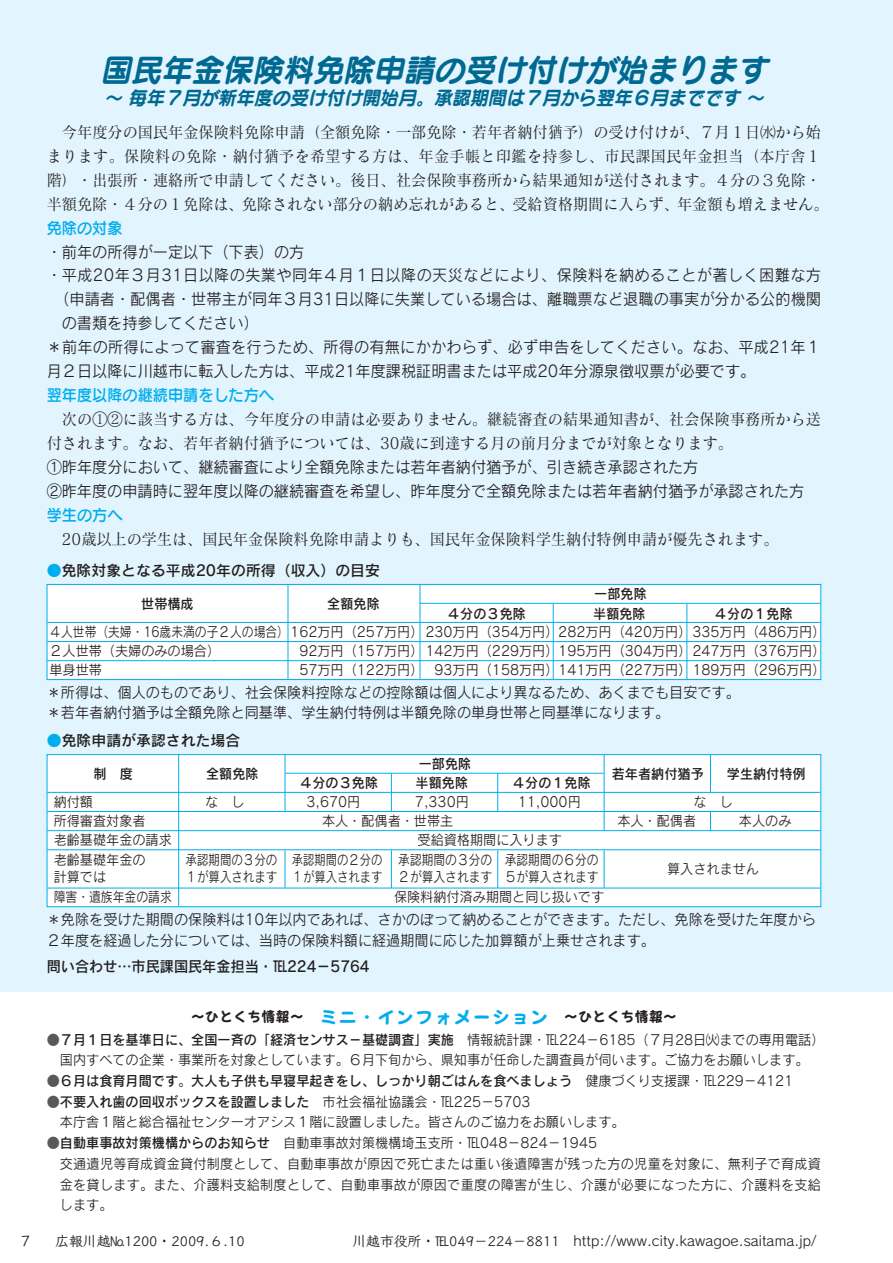
<style>
.page{position:relative;width:893px;height:1263px;background:#fff}
.page>*{position:absolute;margin:0;border:0;box-sizing:border-box;transform-origin:0 0}
.t1{font:italic 31.95px "Seurat CID B";color:#006991;scale:.95 1}
.t2{font:italic 19.2px "Seurat CID B";color:#006991;scale:.94 1}
.t3{font:15.9px/23.9px "Matisse CID M";color:#231f20;text-align:center;scale:.95 1}
.t4{font:15.9px/23.9px "Rodin CID M";color:#231f20;scale:.95 1}
.t5{font:15.9px "Rodin CID M";letter-spacing:.025em;color:#231f20;scale:.95 1}
.t6{font:15.9px "Seurat CID DB";color:#00aeef;scale:.95 1}
.t7{font:14.85px/20.2px "Rodin CID M";color:#231f20;scale:.95 1}
.t8{font:14.85px "Rodin CID DB";color:#231f20}
.t9{font:14.85px "Pop Joy CID B";color:#231f20;scale:.95 1}
.t10{font:14.85px "Rodin CID DB";color:#231f20;scale:.95 1}
.t11{font:14.85px "Klee CID DB";color:#231f20}
.t12{font:13.8px/20.7px "Rodin CID M";color:#231f20;scale:.95 1}
.t13{font:13.8px "Rodin CID DB";color:#231f20;scale:.95 1}
.t14{font:13.8px/19.2px "Rodin CID M";color:#231f20;scale:.85 1}
.t15{font:13.8px "Rodin CID M";color:#231f20;scale:.83 1}
.t16{font:13.8px "Rodin CID M";color:#231f20}
.t17{font:13.8px "Klee CID DB";color:#231f20}
.t18{font:13.8px "Rodin CID M";color:#231f20;scale:.86 1}
.s1{font-family:"Matisse S M"}
.s2{color:#00aeef}
.s3{font-size:19.2px;color:#00aeef}
.s4{font-family:"Rodin CID M";color:#58595b}
.s5{font-family:"Rodin CID M"}
.s6{font-family:"Rodin S M"}
.s7{color:#58595b}
.s8{font-family:"Rodin CID DB"}
.s9{font-family:"Klee CID DB"}
</style>
<div class="page">
<div style="left:0;top:0;width:892px;height:992px;background:#e2f4fd"></div>
<div style="left:47px;top:584px;width:773px;height:96px;background:#fff"></div>
<hr style="left:420px;top:603px;width:400px;height:1px;background:#00aeef">
<hr style="left:47px;top:622px;width:773px;height:1px;background:#00aeef">
<hr style="left:47px;top:641px;width:773px;height:1px;background:#00aeef">
<hr style="left:47px;top:660px;width:773px;height:1px;background:#00aeef">
<div style="left:47px;top:584px;width:774px;height:96px;border:1px solid #00aeef"></div>
<hr style="left:288px;top:584px;width:1px;height:95px;background:#00aeef">
<hr style="left:419px;top:584px;width:1px;height:95px;background:#00aeef">
<hr style="left:553px;top:603px;width:1px;height:76px;background:#00aeef">
<hr style="left:686px;top:603px;width:1px;height:76px;background:#00aeef">
<div style="left:47px;top:755px;width:773px;height:152px;background:#fff"></div>
<hr style="left:285px;top:773px;width:318px;height:1px;background:#00aeef">
<hr style="left:47px;top:792px;width:773px;height:1px;background:#00aeef">
<hr style="left:47px;top:811px;width:773px;height:1px;background:#00aeef">
<hr style="left:47px;top:830px;width:773px;height:1px;background:#00aeef">
<hr style="left:47px;top:850px;width:773px;height:1px;background:#00aeef">
<hr style="left:47px;top:888px;width:773px;height:1px;background:#00aeef">
<div style="left:47px;top:754px;width:774px;height:153px;border:1px solid #00aeef"></div>
<hr style="left:178px;top:754px;width:1px;height:152px;background:#00aeef">
<hr style="left:285px;top:754px;width:1px;height:57px;background:#00aeef">
<hr style="left:710px;top:755px;width:1px;height:37px;background:#00aeef">
<hr style="left:604px;top:754px;width:1px;height:76px;background:#00aeef">
<hr style="left:497px;top:774px;width:1px;height:37px;background:#00aeef">
<hr style="left:391px;top:774px;width:1px;height:37px;background:#00aeef">
<hr style="left:391px;top:850px;width:1px;height:38px;background:#00aeef">
<hr style="left:497px;top:850px;width:1px;height:38px;background:#00aeef">
<hr style="left:604px;top:850px;width:1px;height:38px;background:#00aeef">
<hr style="left:285px;top:850px;width:1px;height:38px;background:#00aeef">
<svg style="left:710px;top:812px;width:1px;height:19px"></svg>
<h1 class="t1" style="left:100px;top:58px;width:703px">国民年金保険料免除申請の受け付けが始まります</h1>
<h2 class="t2" style="left:104px;top:90px;width:707px">～毎年７月が新年度の受け付け開始月。承認期間は７月から翌年６月までです～</h2>
<p class="t3" style="left:47px;top:122px;width:824px">今年度分の国民年金保険料免除申請（全額免除・一部免除・若年者納付猶予）の受け付けが、７月１日<span class="s1">戚</span>から始<br>まります。保険料の免除・納付猶予を希望する方は、年金手帳と印鑑を持参し、市民課国民年金担当（本庁舎１階）・出張所・連絡所で申請してください。後日、社会保険事務所から結果通知が送付されます。４分の３免除・半額免除・４分の１免除は、免除されない部分の納め忘れがあると、受給資格期間に入らず、年金額も増えません。</p>
<p class="t6" style="left:47px;top:222px;width:81px">免除の対象</p>
<p class="t4" style="left:47px;top:242px;width:273px">・前年の所得が一定以下（下表）の方</p>
<p class="t5" style="left:47px;top:269px;width:816px">・平成20年３月31日以降の失業や同年４月１日以降の天災などにより、保険料を納めることが著しく困難な方</p>
<p class="t4" style="left:54px;top:290px;width:808px">（申請者・配偶者・世帯主が同年３月31日以降に失業している場合は、離職票など退職の事実が分かる公的機関</p>
<p class="t4" style="left:62px;top:314px;width:209px">の書類を持参してください）</p>
<p class="t4" style="left:47px;top:337px;width:816px">＊前年の所得によって審査を行うため、所得の有無にかかわらず、必ず申告をしてください。なお、平成21年１</p>
<p class="t4" style="left:47px;top:361px;width:747px">月２日以降に川越市に転入した方は、平成21年度課税証明書または平成20年分源泉徴収票が必要です。</p>
<p class="t6" style="left:47px;top:389px;width:241px">翌年度以降の継続申請をした方へ</p>
<p class="t3" style="left:47px;top:409px;width:816px;text-align:left;text-indent:15px">次の①②に該当する方は、今年度分の申請は必要ありません。継続審査の結果通知書が、社会保険事務所から送付されます。なお、若年者納付猶予については、30歳に到達する月の前月分までが対象となります。</p>
<p class="t4" style="left:47px;top:457px;width:799px">①昨年度分において、継続審査により全額免除または若年者納付猶予が、引き続き承認された方<br>②昨年度の申請時に翌年度以降の継続審査を希望し、昨年度分で全額免除または若年者納付猶予が承認された方</p>
<p class="t6" style="left:47px;top:509px;width:81px">学生の方へ</p>
<p class="t3" style="left:62px;top:529px;width:755px">20歳以上の学生は、国民年金保険料免除申請よりも、国民年金保険料学生納付特例申請が優先されます。</p>
<p class="t8" style="left:47px;top:565px;width:335px"><span class="s2">●</span>免除対象となる平成20年の所得（収入）の目安</p>
<p class="t13" style="left:594px;top:589px;width:57px">一部免除</p>
<p class="t13" style="left:141px;top:598px;width:57px">世帯構成</p>
<p class="t13" style="left:327px;top:598px;width:57px">全額免除</p>
<p class="t13" style="left:447px;top:608px;width:84px">４分の３免除</p>
<p class="t13" style="left:593px;top:608px;width:57px">半額免除</p>
<p class="t13" style="left:714px;top:608px;width:84px">４分の１免除</p>
<p class="t14" style="left:49px;top:624px;width:914px">４人世帯（夫婦・16歳未満の子２人の場合）162万円（257万円） 230万円（354万円）282万円（420万円）335万円（486万円）<br>２人世帯（夫婦のみの場合）</p>
<p class="t12" style="left:299px;top:642px;width:555px">92万円（157万円） 142万円（229万円）195万円（304万円）247万円（376万円）</p>
<p class="t12" style="left:49px;top:661px;width:57px">単身世帯</p>
<p class="t12" style="left:299px;top:661px;width:555px">57万円（122万円） 93万円（158万円）141万円（227万円）189万円（296万円）</p>
<p class="t7" style="left:47px;top:685px;width:731px">＊所得は、個人のものであり、社会保険料控除などの控除額は個人により異なるため、あくまでも目安です。＊若年者納付猶予は全額免除と同基準、学生納付特例は半額免除の単身世帯と同基準になります。</p>
<p class="t8" style="left:47px;top:735px;width:195px"><span class="s2">●</span>免除申請が承認された場合</p>
<p class="t13" style="left:94px;top:769px;width:43px">制　度</p>
<p class="t13" style="left:206px;top:769px;width:57px">全額免除</p>
<p class="t13" style="left:419px;top:759px;width:57px">一部免除</p>
<p class="t13" style="left:299px;top:777px;width:84px">４分の３免除</p>
<p class="t13" style="left:415px;top:777px;width:57px">半額免除</p>
<p class="t13" style="left:512px;top:777px;width:84px">４分の１免除</p>
<p class="t13" style="left:612px;top:769px;width:98px">若年者納付猶予</p>
<p class="t13" style="left:727px;top:769px;width:84px">学生納付特例</p>
<p class="t12" style="left:54px;top:793px;width:43px">納付額</p>
<p class="t12" style="left:205px;top:793px;width:43px">な　し</p>
<p class="t12" style="left:306px;top:793px;width:58px">3,670円</p>
<p class="t12" style="left:415px;top:793px;width:58px">7,330円</p>
<p class="t12" style="left:518px;top:793px;width:68px">11,000円</p>
<p class="t12" style="left:693px;top:793px;width:43px">な　し</p>
<p class="t12" style="left:54px;top:812px;width:98px">所得審査対象者</p>
<p class="t12" style="left:322px;top:812px;width:140px">本人・配偶者・世帯主</p>
<p class="t12" style="left:617px;top:812px;width:84px">本人・配偶者</p>
<p class="t12" style="left:739px;top:812px;width:57px">本人のみ</p>
<p class="t12" style="left:54px;top:831px;width:126px">老齢基礎年金の請求</p>
<p class="t12" style="left:417px;top:831px;width:154px">受給資格期間に入ります</p>
<p class="t12" style="left:54px;top:851px;width:98px">老齢基礎年金の</p>
<p class="t15" style="left:185px;top:855px;width:499px">承認期間の３分の 承認期間の２分の 承認期間の３分の 承認期間の６分の</p>
<p class="t12" style="left:667px;top:860px;width:98px">算入されません</p>
<p class="t12" style="left:54px;top:868px;width:57px">計算では</p>
<p class="t15" style="left:185px;top:872px;width:499px">１が算入されます １が算入されます ２が算入されます ５が算入されます</p>
<p class="t18" style="left:54px;top:892px;width:139px">障害・遺族年金の請求</p>
<p class="t12" style="left:394px;top:889px;width:223px">保険料納付済み期間と同じ扱いです</p>
<p class="t7" style="left:47px;top:912px;width:811px">＊免除を受けた期間の保険料は10年以内であれば、さかのぼって納めることができます。ただし、免除を受けた年度から<br>２年度を経過した分については、当時の保険料額に経過期間に応じた加算額が上乗せされます。</p>
<p class="t10" style="left:47px;top:961px;width:341px">問い合わせ…市民課国民年金担当・℡224－5764</p>
<p class="t9" style="left:191px;top:1011px;width:513px">～ひとくち情報～ <span class="s3">ミニ・インフォメーション</span> ～ひとくち情報～</p>
<p class="t13" style="left:47px;top:1034px;width:820px"><span class="s4">●</span>７月１日を基準日に、全国一斉の「経済センサス－基礎調査」実施　<span class="s5">情報統計課・℡224－6185（７月28日</span><span class="s6">惜</span><span class="s5">までの専用電話）</span></p>
<p class="t12" style="left:60px;top:1052px;width:789px">国内すべての企業・事業所を対象としています。６月下旬から、県知事が任命した調査員が伺います。ご協力をお願いします。</p>
<p class="t13" style="left:47px;top:1076px;width:787px"><span class="s4">●</span>６月は食育月間です<span class="s5">。</span>大人も子供も早寝早起きをし、しっかり朝ごはんを食べましょう　<span class="s5">健康づくり支援課・℡229－4121</span></p>
<p class="t13" style="left:47px;top:1096px;width:510px"><span class="s4">●</span>不要入れ歯の回収ボックスを設置しました　<span class="s5">市社会福祉協議会・℡225－5703</span></p>
<p class="t12" style="left:60px;top:1114px;width:596px">本庁舎１階と総合福祉センターオアシス１階に設置しました。皆さんのご協力をお願いします。</p>
<p class="t12" style="left:60px;top:1134px;width:802px;text-indent:-13px"><span class="s7">●</span><span class="s8">自動車事故対策機構からのお知らせ　</span>自動車事故対策機構埼玉支所・℡048－824－1945<br>交通遺児等育成資金貸付制度として、自動車事故が原因で死亡または重い後遺障害が残った方の児童を対象に、無利子で育成資金を貸します。また、介護料支給制度として、自動車事故が原因で重度の障害が生じ、介護が必要になった方に、介護料を支給します。</p>
<p class="t11" style="left:18px;top:1234px;width:16px">７</p>
<p class="t17" style="left:55px;top:1235px;width:191px">広報川越№1200・2009.６.10</p>
<p class="t16" style="left:352px;top:1235px;width:466px"><span class="s9">川越市役所・℡049－224－8811</span> http://www.city.kawagoe.saitama.jp/</p>
</div>
